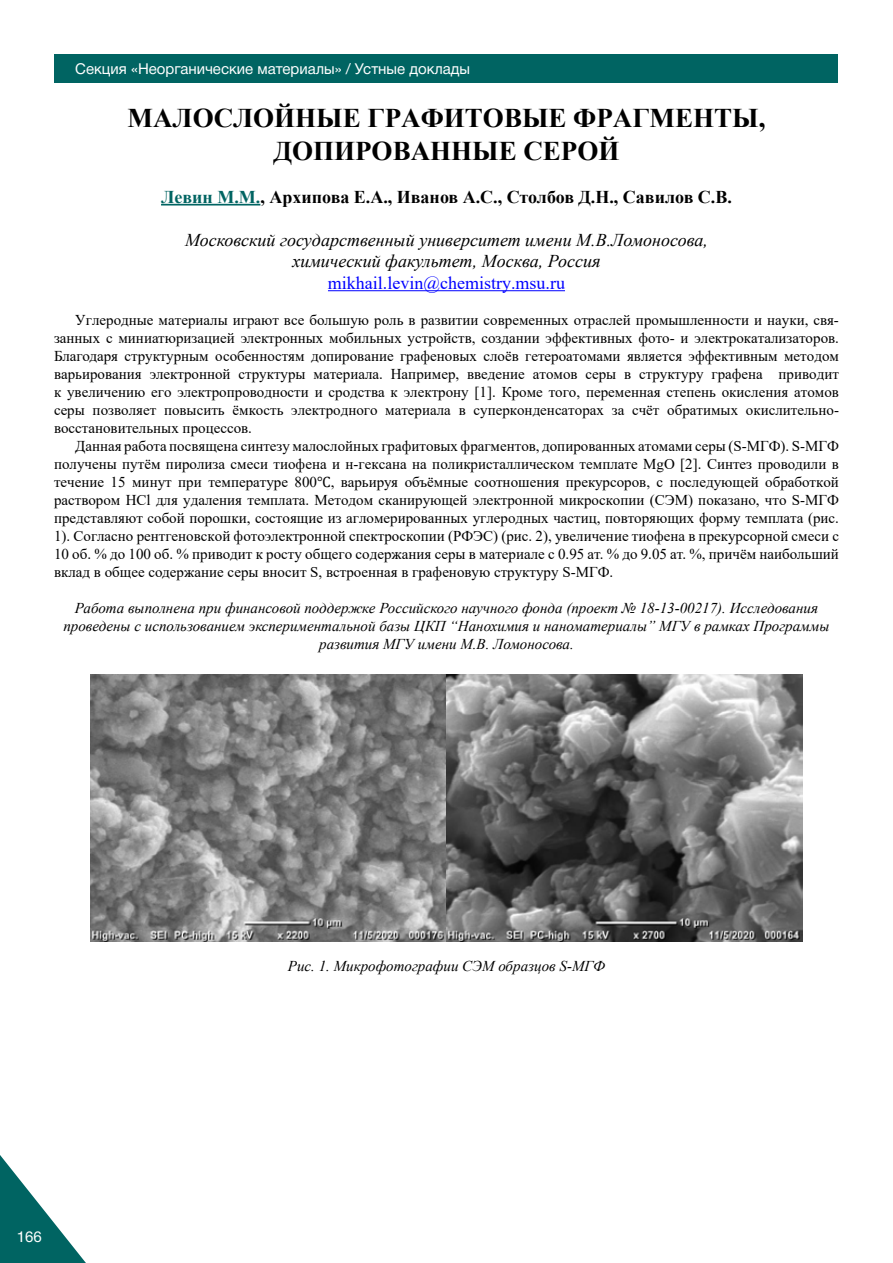
<style>
.page{position:relative;width:893px;height:1263px;background:#fff}
.page>*{position:absolute;margin:0;border:0;box-sizing:border-box;transform-origin:0 0}
.t1{font:700 27px/32.4px "Times New Roman";color:#000;text-align:center}
.t2{font:italic 18px/21.6px "Times New Roman";color:#000;text-align:center}
.t3{font:700 18px "Times New Roman";color:#000}
.t4{font:18px "Times New Roman";color:#00f}
.t5{font:15px/18px "Times New Roman";color:#000;text-align:justify}
.t6{font:italic 15px/18px "Times New Roman";color:#000;text-align:center}
.t7{font:15px "Helvetica Neue Cyr";color:#fff}
.s1{color:#006462}
.s2{font-family:"Cambria Math"}
</style>
<div class="page">
<svg style="left:0;top:1155px;width:86px;height:108px"></svg>
<div style="left:54px;top:54px;width:783px;height:29px;background:#006462"></div>
<hr style="left:161px;top:204px;width:99px;height:1px;background:#006462">
<hr style="left:328px;top:290px;width:237px;height:1px;background:#00f">
<img style="left:91px;top:674px;width:711px;height:267px">
<p class="t7" style="left:75px;top:60px;width:396px">Секция «Неорганические материалы» / Устные доклады</p>
<h1 class="t1" style="left:128px;top:101px;width:639px">МАЛОСЛОЙНЫЕ ГРАФИТОВЫЕ ФРАГМЕНТЫ,<br>ДОПИРОВАННЫЕ СЕРОЙ</h1>
<p class="t3" style="left:161px;top:184px;width:572px"><span class="s1">Левин М.М.</span>, Архипова Е.А., Иванов А.С., Столбов Д.Н., Савилов С.В.</p>
<p class="t2" style="left:185px;top:228px;width:524px">Московский государственный университет имени М.В.Ломоносова, химический факультет, Москва, Россия</p>
<p class="t4" style="left:328px;top:270px;width:239px">mikhail.levin@chemistry.msu.ru</p>
<p class="t5" style="left:54px;top:310px;width:786px;text-indent:21px">Углеродные материалы играют все большую роль в развитии современных отраслей промышленности и науки, свя&shy;занных с миниатюризацией электронных мобильных устройств, создании эффективных фото- и электрокатализаторов.<br>Благодаря структурным особенностям допирование графеновых слоёв гетероатомами является эффективным методом варьирования электронной структуры материала. Например, введение атомов серы в структуру графена приводит к увеличению его электропроводности и сродства к электрону [1]. Кроме того, переменная степень окисления атомов серы позволяет повысить ёмкость электродного материала в суперконденсаторах за счёт обратимых окислительно&shy;восстановительных процессов.</p>
<p class="t5" style="left:54px;top:436px;width:786px;text-indent:21px">Данная работа посвящена синтезу малослойных графитовых фрагментов, допированных атомами серы (S-МГФ). S-МГФ получены путём пиролиза смеси тиофена и н-гексана на поликристаллическом темплате MgO [2]. Синтез проводили в течение 15 минут при температуре 800<span class="s2">℃</span>, варьируя объёмные соотношения прекурсоров, с последующей обработкой раствором HCl для удаления темплата. Методом сканирующей электронной микроскопии (СЭМ) показано, что S-МГФ представляют собой порошки, состоящие из агломерированных углеродных частиц, повторяющих форму темплата (рис.<br>1). Согласно рентгеновской фотоэлектронной спектроскопии (РФЭС) (рис. 2), увеличение тиофена в прекурсорной смеси с 10 об. % до 100 об. % приводит к росту общего содержания серы в материале с 0.95 ат. % до 9.05 ат. %, причём наибольший вклад в общее содержание серы вносит S, встроенная в графеновую структуру S-МГФ.</p>
<p class="t6" style="left:63px;top:598px;width:767px">Работа выполнена при финансовой поддержке Российского научного фонда (проект № 18-13-00217). Исследования проведены с использованием экспериментальной базы ЦКП “Нанохимия и наноматериалы” МГУ в рамках Программы развития МГУ имени М.В. Ломоносова.</p>
<p class="t7" style="left:17px;top:1228px;width:27px">166</p>
<p class="t6" style="left:288px;top:957px;width:319px">Рис. 1. Микрофотографии СЭМ образцов S-МГФ</p>
</div>
